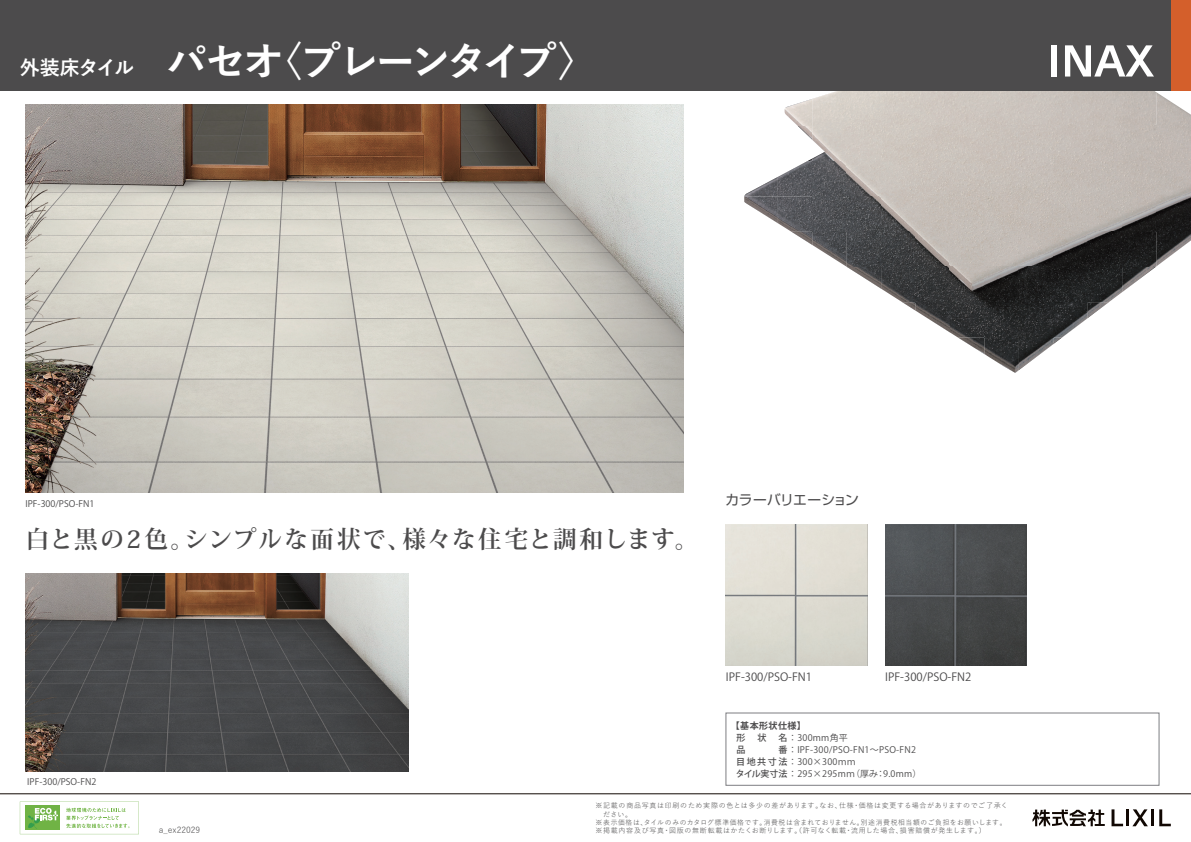
<style>
.page{position:relative;width:1191px;height:842px;background:#fff}
.page>*{position:absolute;margin:0;border:0;box-sizing:border-box;transform-origin:0 0}
.t1{font:700 40px "Yu Go Pr 6 N";letter-spacing:-.105em;color:#fff}
.t2{font:700 24px "Koz Min Pro";letter-spacing:.075em;color:#4c4b4c}
.t3{font:13.7px "Shin Go Pro";letter-spacing:-.015em;color:#4c4b4c}
.t4{font:11.2px "Koz Go Pro";color:#4c4b4c}
.t5{font:9px/12px "Koz Go Pro";letter-spacing:.025em;color:#4c4b4c}
.t6{font:9px "Koz Go Pro";color:#4c4b4c}
.t7{font:700 9px "Koz Go Pro";letter-spacing:.05em;color:#4c4b4c}
.t8{font:500 9px "Koz Go Pro";color:#4c4b4c}
.t9{font:8.5px "Yu Go Pr 6 N";color:#4c4b4c}
.t10{font:7px "Yu Go Pr 6 N";letter-spacing:.1em;color:#4c4b4c}
.s1{font-size:20px}
.s2{font-weight:500}
</style>
<div class="page">
<hr style="left:0;top:794px;width:1191px;height:1px;background:#110803">
<svg style="left:1032px;top:809px;width:72px;height:17px"></svg>
<svg style="left:1111px;top:809px;width:12px;height:17px"></svg>
<hr style="left:1126px;top:809px;width:3px;height:17px;background:#110803">
<svg style="left:1132px;top:809px;width:15px;height:17px"></svg>
<hr style="left:1151px;top:809px;width:3px;height:17px;background:#110803">
<svg style="left:1159px;top:809px;width:11px;height:17px"></svg>
<svg style="left:20px;top:801px;width:119px;height:33px"></svg>
<img style="left:26px;top:105px;width:657px;height:388px">
<img style="left:26px;top:573px;width:382px;height:198px">
<img style="left:784px;top:99px;width:28px;height:27px">
<img style="left:812px;top:91px;width:379px;height:35px">
<img style="left:798px;top:126px;width:393px;height:35px">
<img style="left:744px;top:177px;width:34px;height:46px">
<img style="left:778px;top:161px;width:413px;height:71px">
<img style="left:792px;top:232px;width:20px;height:13px">
<img style="left:812px;top:232px;width:379px;height:35px">
<img style="left:847px;top:267px;width:34px;height:22px">
<img style="left:881px;top:267px;width:241px;height:35px">
<img style="left:1122px;top:267px;width:33px;height:25px">
<svg style="left:902px;top:302px;width:13px;height:9px"></svg>
<img style="left:915px;top:302px;width:35px;height:30px">
<img style="left:950px;top:302px;width:137px;height:36px">
<img style="left:1087px;top:302px;width:21px;height:16px">
<img style="left:958px;top:337px;width:26px;height:17px">
<img style="left:984px;top:337px;width:35px;height:36px">
<img style="left:1018px;top:337px;width:35px;height:33px">
<svg style="left:1053px;top:337px;width:9px;height:7px"></svg>
<div style="left:0;top:0;width:1191px;height:91px;background:#4c4b4c"></div>
<div style="left:1171px;top:0;width:20px;height:91px;background:#d45f2b"></div>
<svg style="left:1065px;top:45px;width:89px;height:32px"></svg>
<div style="left:1051px;top:45px;width:5px;height:32px;background:#fff"></div>
<div style="left:725px;top:712px;width:434px;height:74px;border:1px solid #7d7e82"></div>
<img style="left:726px;top:524px;width:141px;height:142px">
<img style="left:885px;top:524px;width:141px;height:142px">
<h1 class="t1" style="left:20px;top:39px;width:579px"><span class="s1">外装床タイル</span> パセオ〈プレーンタイプ〉</h1>
<p class="t6" style="left:26px;top:497px;width:71px">IPF-300/PSO-FN1</p>
<h2 class="t2" style="left:26px;top:521px;width:674px">白と黒の2色。シンプルな面状で、様々な住宅と調和します。</h2>
<h3 class="t3" style="left:725px;top:489px;width:135px">カラーバリエーション</h3>
<p class="t6" style="left:27px;top:776px;width:71px">IPF-300/PSO-FN2</p>
<h3 class="t4" style="left:726px;top:669px;width:88px">IPF-300/PSO-FN1</h3>
<h3 class="t4" style="left:885px;top:669px;width:88px">IPF-300/PSO-FN2</h3>
<p class="t7" style="left:731px;top:720px;width:76px">【基本形状仕様】</p>
<p class="t8" style="left:736px;top:732px;width:10px">形</p>
<p class="t8" style="left:757px;top:732px;width:10px">状</p>
<p class="t5" style="left:778px;top:732px;width:71px"><span class="s2">名</span>： 300mm角平</p>
<p class="t8" style="left:736px;top:744px;width:10px">品</p>
<p class="t5" style="left:736px;top:744px;width:187px;text-indent:43px"><span class="s2">番</span>： IPF-300/PSO-FN1～PSO-FN2<span class="s2">目地共寸法</span>： 300×300ｍｍ<br><span class="s2">タイル実寸法</span>： 295×295mｍ（厚み：9.0mm）</p>
<p class="t10" style="left:595px;top:799px;width:414px">※記載の商品写真は印刷のため実際の色とは多少の差があります。なお、仕様・価格は変更する場合がありますのでご了承く</p>
<p class="t10" style="left:603px;top:808px;width:30px">ださい。</p>
<p class="t10" style="left:595px;top:816px;width:412px">※表示価格は、タイルのみのカタログ標準価格です。消費税は含まれておりません。別途消費税相当額のご負担をお願いします。</p>
<p class="t9" style="left:159px;top:822px;width:43px">a_ex22029</p>
<p class="t10" style="left:595px;top:824px;width:396px">※掲載内容及び写真・図版の無断転載はかたくお断りします。（許可なく転載・流用した場合、損害賠償が発生します。）　</p>
</div>
